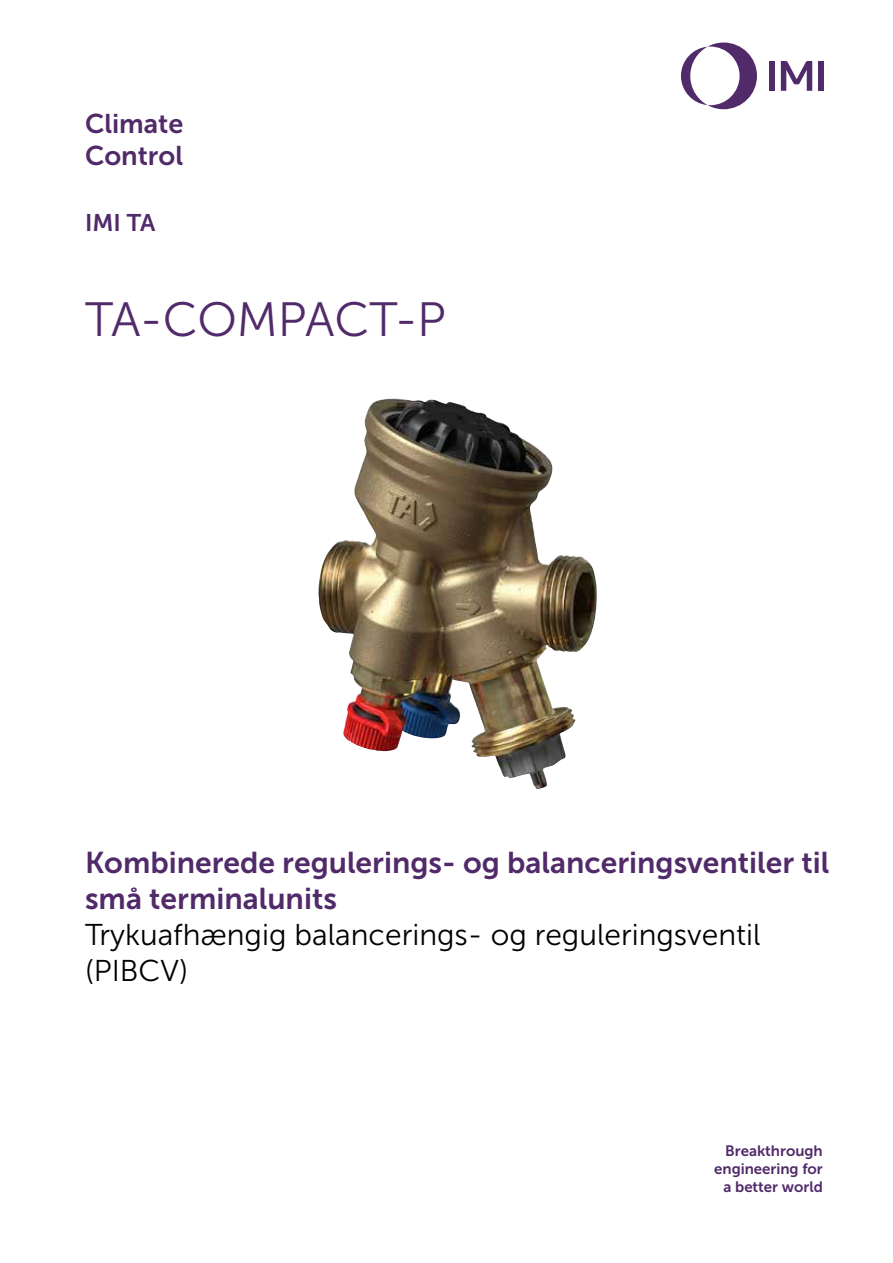
<style>
.page{position:relative;width:893px;height:1263px;background:#fff}
.page>*{position:absolute;margin:0;border:0;box-sizing:border-box;transform-origin:0 0}
.t1{font:48px "Museo Sans 300";letter-spacing:-.005em;color:#512a6a}
.t2{font:30px/36px "Museo Sans 700";color:#512a6a}
.t3{font:30px/36px "Museo Sans 300";color:#000}
.t4{font:27px/32.4px "Museo Sans 700";color:#512a6a}
.t5{font:24px "Museo Sans 700";color:#512a6a}
.t6{font:15px/18px "Museo Sans 700";color:#512a6a;text-align:right}
</style>
<div class="page">
<svg style="left:681px;top:43px;width:76px;height:66px"></svg>
<div style="left:769px;top:61px;width:6px;height:30px;background:#512a6a"></div>
<div style="left:818px;top:61px;width:6px;height:30px;background:#512a6a"></div>
<svg style="left:781px;top:61px;width:31px;height:30px"></svg>
<img style="left:318px;top:402px;width:215px;height:380px">
<p class="t4" style="left:85px;top:107px;width:100px">Climate<br>Control</p>
<p class="t5" style="left:85px;top:210px;width:72px">IMI TA</p>
<h1 class="t1" style="left:85px;top:293px;width:362px">TA-COMPACT-P</h1>
<p class="t2" style="left:85px;top:845px;width:746px">Kombinerede regulerings- og balanceringsventiler til små terminalunits</p>
<p class="t3" style="left:85px;top:917px;width:677px">Trykuafhængig balancerings- og reguleringsventil (PIBCV)</p>
<p class="t6" style="left:714px;top:1142px;width:110px">Breakthrough engineering for a better world</p>
</div>
